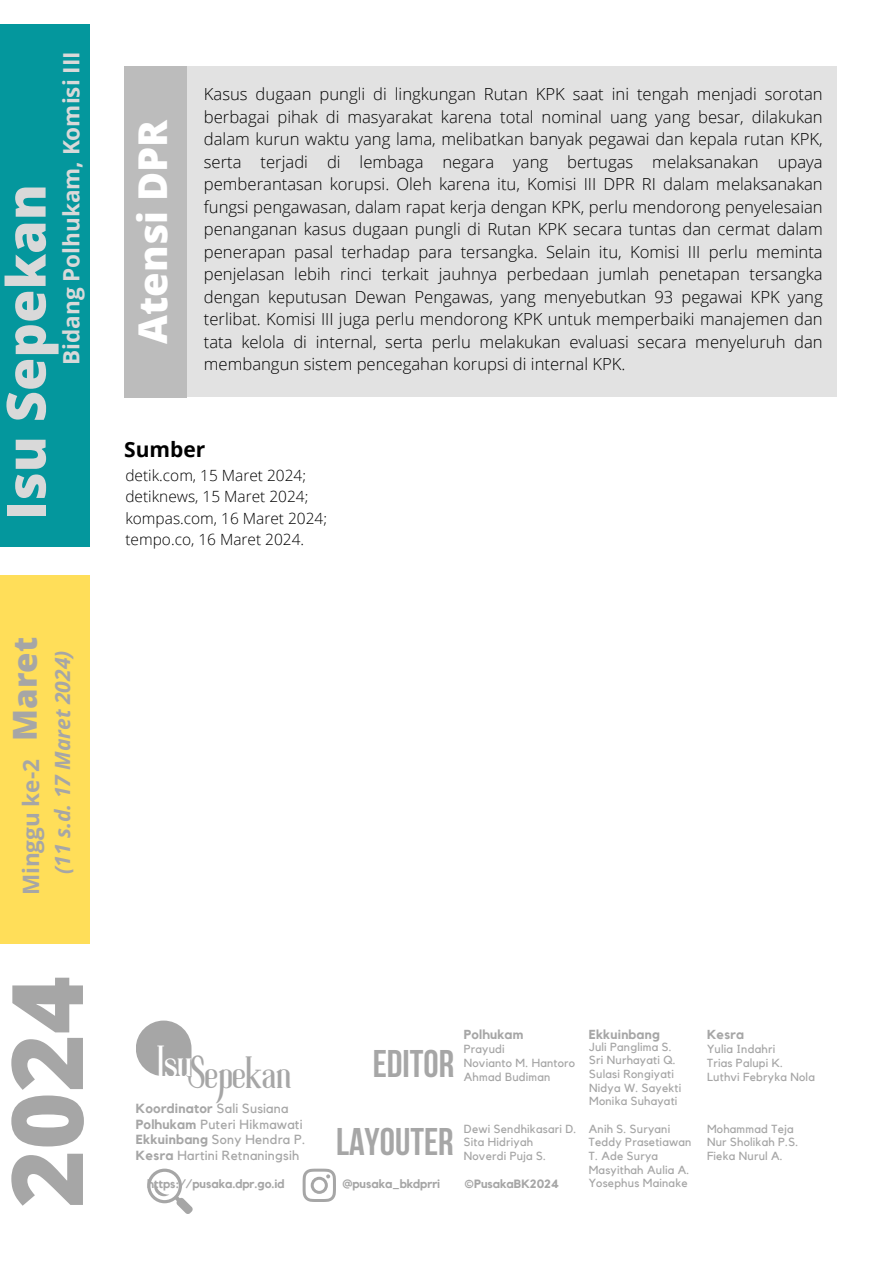
<style>
.page{position:relative;width:894px;height:1264px;background:#fff}
.page>*{position:absolute;margin:0;border:0;box-sizing:border-box;transform-origin:0 0}
.t1{font:800 98.85px "Open Sans";color:#a6a6a6}
.t2{font:800 54px "Open Sans";color:#d9d9d9}
.t3{font:40.65px "Roller Coaster";color:#a6a6a6}
.t4{font:800 39.75px "Open Sans";color:#fff}
.t5{font:700 38.4px "Bebas Neue";color:#a6a6a6}
.t6{font:800 33px "Open Sans";color:#a6a6a6}
.t7{font:700 22.5px "Open Sans";color:#d9d9d9}
.t8{font:700 22.5px "Open Sans";color:#a6a6a6}
.t9{font:italic 700 21px "Open Sans";color:#a6a6a6}
.t10{font:700 21px "Open Sans";color:#000}
.t11{font:300 16.65px/22.5px "Open Sans";color:#000;text-align:justify}
.t12{font:300 15.45px/21.3px "Open Sans";color:#000}
.t13{font:13.2px/15.5px "Kollektif";letter-spacing:.02em;color:#a6a6a6}
.t14{font:700 13.05px "Kollektif";letter-spacing:.02em;color:#a6a6a6}
.t15{font:700 12px "Kollektif";color:#a6a6a6}
.t16{font:11.7px/13.6px "Kollektif";letter-spacing:.02em;color:#a6a6a6}
.s1{font-weight:700}
</style>
<div class="page">
<div style="left:124px;top:66px;width:63px;height:331px;background:#bcbcbc"></div>
<div style="left:187px;top:66px;width:649px;height:331px;background:#e2e2e2"></div>
<div style="left:0;top:25px;width:89px;height:522px;background:#04979d"></div>
<div style="left:0;top:575px;width:89px;height:368px;background:#ffde59"></div>
<svg style="left:136px;top:1020px;width:55px;height:56px"></svg>
<svg style="left:302px;top:1168px;width:34px;height:33px"></svg>
<svg style="left:147px;top:1168px;width:46px;height:46px"></svg>
<h3 class="t7" style="left:55px;top:365px;width:315px;rotate:-90deg">Bidang Polhukam, Komisi III</h3>
<h2 class="t2" style="left:-12px;top:520px;width:337px;rotate:-90deg">Isu Sepekan</h2>
<h3 class="t6" style="left:1px;top:740px;width:105px;rotate:-90deg">Maret</h3>
<h3 class="t8" style="left:15px;top:895px;width:138px;rotate:-90deg">Minggu ke-2</h3>
<p class="t9" style="left:48px;top:873px;width:226px;rotate:-90deg">(11 s.d. 17 Maret 2024)</p>
<h1 class="t1" style="left:-23px;top:1207px;width:233px;rotate:-90deg">2024</h1>
<h3 class="t4" style="left:125px;top:344px;width:226px;rotate:-90deg">Atensi DPR</h3>
<p class="t11" style="left:204px;top:83px;width:620px">Kasus dugaan pungli di lingkungan Rutan KPK saat ini tengah menjadi sorotan berbagai pihak di masyarakat karena total nominal uang yang besar, dilakukan dalam kurun waktu yang lama, melibatkan banyak pegawai dan kepala rutan KPK, serta terjadi di lembaga negara yang bertugas melaksanakan upaya pemberantasan korupsi. Oleh karena itu, Komisi III DPR RI dalam melaksanakan fungsi pengawasan, dalam rapat kerja dengan KPK, perlu mendorong penyelesaian penanganan kasus dugaan pungli di Rutan KPK secara tuntas dan cermat dalam penerapan pasal terhadap para tersangka. Selain itu, Komisi III perlu meminta penjelasan lebih rinci terkait jauhnya perbedaan jumlah penetapan tersangka dengan keputusan Dewan Pengawas, yang menyebutkan 93 pegawai KPK yang terlibat. Komisi III juga perlu mendorong KPK untuk memperbaiki manajemen dan tata kelola di internal, serta perlu melakukan evaluasi secara menyeluruh dan membangun sistem pencegahan korupsi di internal KPK.</p>
<p class="t10" style="left:124px;top:434px;width:83px">Sumber</p>
<p class="t12" style="left:125px;top:464px;width:203px">detik.com, 15 Maret 2024; detiknews, 15 Maret 2024; kompas.com, 16 Maret 2024; tempo.co, 16 Maret 2024.</p>
<h3 class="t3" style="left:157px;top:1057px;width:135px"><sup>Isu</sup>Sepekan</h3>
<p class="t13" style="left:136px;top:1101px;width:171px"><span class="s1">Koordinator</span> Sali Susiana<br><span class="s1">Polhukam</span> Puteri Hikmawati<br><span class="s1">Ekkuinbang</span> Sony Hendra P.<br><span class="s1">Kesra</span> Hartini Retnaningsih</p>
<p class="t15" style="left:147px;top:1177px;width:139px">https://pusaka.dpr.go.id</p>
<h3 class="t5" style="left:372px;top:1048px;width:83px">EDITOR</h3>
<p class="t14" style="left:463px;top:1028px;width:61px">Polhukam</p>
<p class="t16" style="left:463px;top:1042px;width:113px">Prayudi<br>Novianto M. Hantoro<br>Ahmad Budiman</p>
<h3 class="t5" style="left:336px;top:1125px;width:119px">LAYOUTER</h3>
<p class="t16" style="left:463px;top:1122px;width:114px">Dewi Sendhikasari D.<br>Sita Hidriyah<br>Noverdi Puja S.</p>
<p class="t15" style="left:342px;top:1177px;width:99px">@pusaka_bkdprri</p>
<p class="t15" style="left:464px;top:1177px;width:97px">©PusakaBK2024</p>
<p class="t14" style="left:588px;top:1028px;width:72px">Ekkuinbang</p>
<p class="t16" style="left:589px;top:1040px;width:93px">Juli Panglima S.<br>Sri Nurhayati Q.<br>Sulasi Rongiyati<br>Nidya W. Sayekti<br>Monika Suhayati</p>
<p class="t16" style="left:588px;top:1122px;width:104px">Anih S. Suryani<br>Teddy Prasetiawan<br>T. Ade Surya<br>Masyithah Aulia A.<br>Yosephus Mainake</p>
<p class="t14" style="left:706px;top:1028px;width:39px">Kesra</p>
<p class="t16" style="left:706px;top:1042px;width:109px">Yulia Indahri<br>Trias Palupi K.<br>Luthvi Febryka Nola</p>
<p class="t16" style="left:706px;top:1122px;width:93px">Mohammad Teja<br>Nur Sholikah P.S.<br>Fieka Nurul A.</p>
</div>
